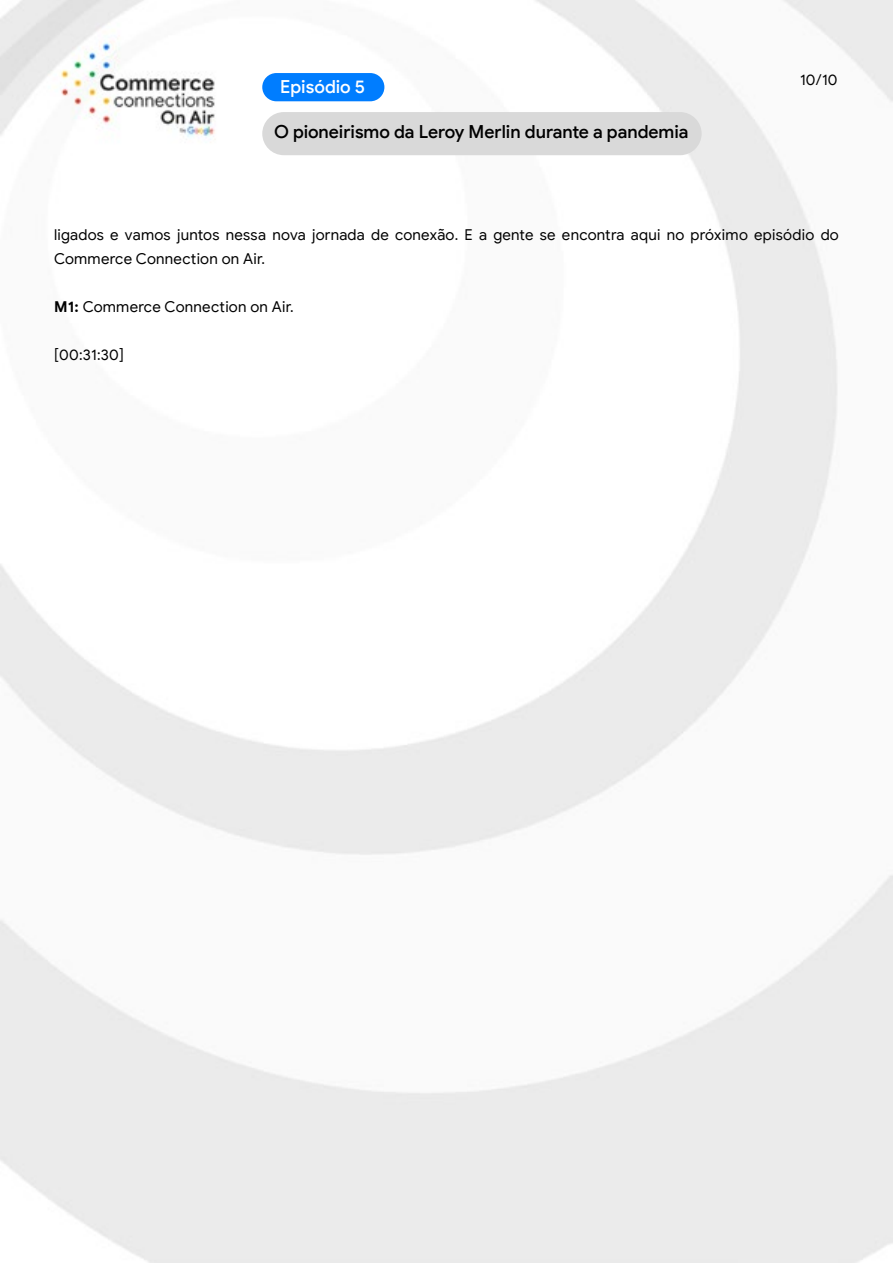
<style>
.page{position:relative;width:893px;height:1263px;background:#fff}
.page>*{position:absolute;margin:0;border:0;box-sizing:border-box;transform-origin:0 0}
.t1{font:500 18px "Google Sans Display";color:#000}
.t2{font:500 18px "Google Sans Display";color:#fff}
.t3{font:15px/24px "Google Sans";letter-spacing:.015em;color:#000}
.t4{font:15px "Google Sans Display";color:#000}
.s1{font-weight:700}
</style>
<div class="page">
<img style="left:0;top:0;width:893px;height:1263px">
<div style="left:262px;top:73px;width:122px;height:28px;background:#007dff;border-radius:14px"></div>
<div style="left:262px;top:112px;width:440px;height:43px;background:#d9d9d9;border-radius:22px"></div>
<p class="t2" style="left:280px;top:76px;width:86px">Episódio 5</p>
<p class="t1" style="left:274px;top:121px;width:416px">O pioneirismo da Leroy Merlin durante a pandemia</p>
<p class="t4" style="left:800px;top:70px;width:39px">10/10</p>
<p class="t3" style="left:54px;top:223px;width:786px">ligados e vamos juntos nessa nova jornada de conexão. E a gente se encontra aqui no próximo episódio do<br>Commerce Connection on Air.</p>
<p class="t3" style="left:54px;top:295px;width:241px"><span class="s1">M1:</span> Commerce Connection on Air.</p>
<p class="t3" style="left:54px;top:343px;width:72px">[00:31:30]</p>
</div>
